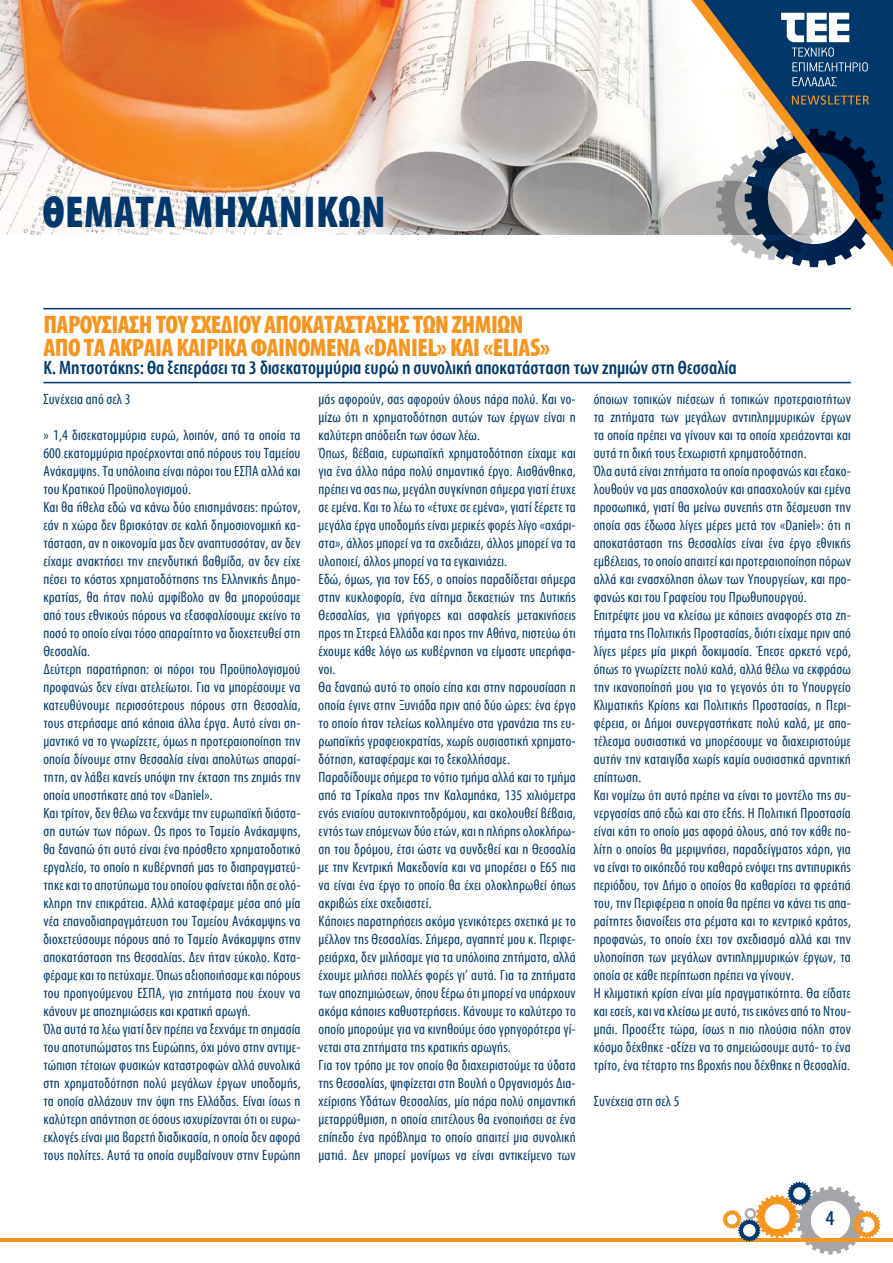
<style>
.page{position:relative;width:893px;height:1263px;background:#fff}
.page>*{position:absolute;margin:0;border:0;box-sizing:border-box;transform-origin:0 0}
.t1{font:700 45px "Myriad Condensed Greek";letter-spacing:.01em;color:#00386c}
.t2{font:700 25.5px/22.5px "Myriad Condensed Greek";letter-spacing:-.02em;color:#f7941e}
.t3{font:500 21px "Myriad Condensed Greek";color:#00386c}
.t4{font:500 19.5px "Myriad Condensed Greek";color:#00386c}
.t5{font:15px/18px "Myriad Condensed Greek";letter-spacing:.01em;color:#00386c}
</style>
<div class="page">
<hr style="left:0;top:1238px;width:893px;height:3px;background:#f7941e">
<svg style="left:723px;top:1182px;width:157px;height:72px"></svg>
<img style="left:0;top:0;width:691px;height:234px">
<svg style="left:691px;top:0;width:202px;height:267px"></svg>
<svg style="left:792px;top:95px;width:77px;height:10px"></svg>
<svg style="left:781px;top:13px;width:87px;height:58px"></svg>
<svg style="left:792px;top:77px;width:45px;height:9px"></svg>
<hr style="left:43px;top:382px;width:808px;height:1px;background:#00386c">
<hr style="left:43px;top:308px;width:808px;height:1px;background:#00386c">
<h1 class="t1" style="left:43px;top:189px;width:345px">ΘΕΜΑΤΑ ΜΗΧΑΝΙΚΩΝ</h1>
<h2 class="t2" style="left:43px;top:314px;width:508px">ΠΑΡΟΥΣΙΑΣΗ ΤΟΥ ΣΧΕΔΙΟΥ ΑΠΟΚΑΤΑΣΤΑΣΗΣ ΤΩΝ ΖΗΜΙΩΝ<br>ΑΠΟ ΤΑ ΑΚΡΑΙΑ ΚΑΙΡΙΚΑ ΦΑΙΝΟΜΕΝΑ «DANIEL» ΚΑΙ «ELIAS»</h2>
<h3 class="t4" style="left:43px;top:357px;width:695px">Κ. Μητσοτάκης: Θα ξεπεράσει τα 3 δισεκατομμύρια ευρώ η συνολική αποκατάσταση των ζημιών στη Θεσσαλία</h3>
<p class="t5" style="left:43px;top:390px;width:89px">Συνέχεια από σελ 3</p>
<p class="t5" style="left:43px;top:426px;width:259px">» 1,4 δισεκατομμύρια ευρώ, λοιπόν, από τα οποία τα 600 εκατομμύρια προέρχονται από πόρους του Ταμείου Ανάκαμψης. Τα υπόλοιπα είναι πόροι του ΕΣΠΑ αλλά και του Κρατικού Προϋπολογισμού.<br>Και θα ήθελα εδώ να κάνω δύο επισημάνσεις: πρώτον, εάν η χώρα δεν βρισκόταν σε καλή δημοσιονομική κα&shy;τάσταση, αν η οικονομία μας δεν αναπτυσσόταν, αν δεν είχαμε ανακτήσει την επενδυτική βαθμίδα, αν δεν είχε πέσει το κόστος χρηματοδότησης της Ελληνικής Δημο&shy;κρατίας, θα ήταν πολύ αμφίβολο αν θα μπορούσαμε από τους εθνικούς πόρους να εξασφαλίσουμε εκείνο το ποσό το οποίο είναι τόσο απαραίτητο να διοχετευθεί στη Θεσσαλία.<br>Δεύτερη παρατήρηση: οι πόροι του Προϋπολογισμού προφανώς δεν είναι ατελείωτοι. Για να μπορέσουμε να κατευθύνουμε περισσότερους πόρους στη Θεσσαλία, τους στερήσαμε από κάποια άλλα έργα. Αυτό είναι ση&shy;μαντικό να το γνωρίζετε, όμως η προτεραιοποίηση την οποία δίνουμε στην Θεσσαλία είναι απολύτως απαραί&shy;τητη, αν λάβει κανείς υπόψη την έκταση της ζημιάς την οποία υποστήκατε από τον «Daniel».<br>Και τρίτον, δεν θέλω να ξεχνάμε την ευρωπαϊκή διάστα&shy;ση αυτών των πόρων. Ως προς το Ταμείο Ανάκαμψης, θα ξαναπώ ότι αυτό είναι ένα πρόσθετο χρηματοδοτικό εργαλείο, το οποίο η κυβέρνησή μας το διαπραγματεύ&shy;τηκε και το αποτύπωμα του οποίου φαίνεται ήδη σε ολό&shy;κληρη την επικράτεια. Αλλά καταφέραμε μέσα από μία νέα επαναδιαπραγμάτευση του Ταμείου Ανάκαμψης να διοχετεύσουμε πόρους από το Ταμείο Ανάκαμψης στην αποκατάσταση της Θεσσαλίας. Δεν ήταν εύκολο. Κατα&shy;φέραμε και το πετύχαμε. Όπως αξιοποιήσαμε και πόρους του προηγούμενου ΕΣΠΑ, για ζητήματα που έχουν να κάνουν με αποζημιώσεις και κρατική αρωγή.<br>Όλα αυτά τα λέω γιατί δεν πρέπει να ξεχνάμε τη σημασία του αποτυπώματος της Ευρώπης, όχι μόνο στην αντιμε&shy;τώπιση τέτοιων φυσικών καταστροφών αλλά συνολικά στη χρηματοδότηση πολύ μεγάλων έργων υποδομής, τα οποία αλλάζουν την όψη της Ελλάδας. Είναι ίσως η καλύτερη απάντηση σε όσους ισχυρίζονται ότι οι ευρω&shy;εκλογές είναι μια βαρετή διαδικασία, η οποία δεν αφορά τους πολίτες. Αυτά τα οποία συμβαίνουν στην Ευρώπη</p>
<p class="t5" style="left:319px;top:390px;width:259px">μάς αφορούν, σας αφορούν όλους πάρα πολύ. Και νο&shy;μίζω ότι η χρηματοδότηση αυτών των έργων είναι η καλύτερη απόδειξη των όσων λέω.<br>Όπως, βέβαια, ευρωπαϊκή χρηματοδότηση είχαμε και για ένα άλλο πάρα πολύ σημαντικό έργο. Αισθάνθηκα, πρέπει να σας πω, μεγάλη συγκίνηση σήμερα γιατί έτυχε σε εμένα. Και το λέω το «έτυχε σε εμένα», γιατί ξέρετε τα μεγάλα έργα υποδομής είναι μερικές φορές λίγο «αχάρι&shy;στα», άλλος μπορεί να τα σχεδιάζει, άλλος μπορεί να τα υλοποιεί, άλλος μπορεί να τα εγκαινιάζει.<br>Εδώ, όμως, για τον Ε65, ο οποίος παραδίδεται σήμερα στην κυκλοφορία, ένα αίτημα δεκαετιών της Δυτικής Θεσσαλίας, για γρήγορες και ασφαλείς μετακινήσεις προς τη Στερεά Ελλάδα και προς την Αθήνα, πιστεύω ότι έχουμε κάθε λόγο ως κυβέρνηση να είμαστε υπερήφα&shy;νοι.<br>Θα ξαναπώ αυτό το οποίο είπα και στην παρουσίαση η οποία έγινε στην Ξυνιάδα πριν από δύο ώρες: ένα έργο το οποίο ήταν τελείως κολλημένο στα γρανάζια της ευ&shy;ρωπαϊκής γραφειοκρατίας, χωρίς ουσιαστική χρηματο&shy;δότηση, καταφέραμε και το ξεκολλήσαμε.<br>Παραδίδουμε σήμερα το νότιο τμήμα αλλά και το τμήμα από τα Τρίκαλα προς την Καλαμπάκα, 135 χιλιόμετρα ενός ενιαίου αυτοκινητοδρόμου, και ακολουθεί βέβαια, εντός των επόμενων δύο ετών, και η πλήρης ολοκλήρω&shy;ση του δρόμου, έτσι ώστε να συνδεθεί και η Θεσσαλία με την Κεντρική Μακεδονία και να μπορέσει ο Ε65 πια να είναι ένα έργο το οποίο θα έχει ολοκληρωθεί όπως ακριβώς είχε σχεδιαστεί.<br>Κάποιες παρατηρήσεις ακόμα γενικότερες σχετικά με το μέλλον της Θεσσαλίας. Σήμερα, αγαπητέ μου κ. Περιφε&shy;ρειάρχα, δεν μιλήσαμε για τα υπόλοιπα ζητήματα, αλλά έχουμε μιλήσει πολλές φορές γι’ αυτά. Για τα ζητήματα των αποζημιώσεων, όπου ξέρω ότι μπορεί να υπάρχουν ακόμα κάποιες καθυστερήσεις. Κάνουμε το καλύτερο το οποίο μπορούμε για να κινηθούμε όσο γρηγορότερα γί&shy;νεται στα ζητήματα της κρατικής αρωγής.<br>Για τον τρόπο με τον οποίο θα διαχειριστούμε τα ύδατα της Θεσσαλίας, ψηφίζεται στη Βουλή ο Οργανισμός Δια&shy;χείρισης Υδάτων Θεσσαλίας, μία πάρα πολύ σημαντική μεταρρύθμιση, η οποία επιτέλους θα ενοποιήσει σε ένα επίπεδο ένα πρόβλημα το οποίο απαιτεί μια συνολική ματιά. Δεν μπορεί μονίμως να είναι αντικείμενο των</p>
<p class="t5" style="left:594px;top:390px;width:259px">όποιων τοπικών πιέσεων ή τοπικών προτεραιοτήτων τα ζητήματα των μεγάλων αντιπλημμυρικών έργων τα οποία πρέπει να γίνουν και τα οποία χρειάζονται και αυτά τη δική τους ξεχωριστή χρηματοδότηση.<br>Όλα αυτά είναι ζητήματα τα οποία προφανώς και εξακο&shy;λουθούν να μας απασχολούν και απασχολούν και εμένα προσωπικά, γιατί θα μείνω συνεπής στη δέσμευση την οποία σας έδωσα λίγες μέρες μετά τον «Daniel»: ότι η αποκατάσταση της Θεσσαλίας είναι ένα έργο εθνικής εμβέλειας, το οποίο απαιτεί και προτεραιοποίηση πόρων αλλά και ενασχόληση όλων των Υπουργείων, και προ&shy;φανώς και του Γραφείου του Πρωθυπουργού.<br>Επιτρέψτε μου να κλείσω με κάποιες αναφορές στα ζη&shy;τήματα της Πολιτικής Προστασίας, διότι είχαμε πριν από λίγες μέρες μία μικρή δοκιμασία. Έπεσε αρκετό νερό, όπως το γνωρίζετε πολύ καλά, αλλά θέλω να εκφράσω την ικανοποίησή μου για το γεγονός ότι το Υπουργείο Κλιματικής Κρίσης και Πολιτικής Προστασίας, η Περι&shy;φέρεια, οι Δήμοι συνεργαστήκατε πολύ καλά, με απο&shy;τέλεσμα ουσιαστικά να μπορέσουμε να διαχειριστούμε αυτήν την καταιγίδα χωρίς καμία ουσιαστικά αρνητική επίπτωση.<br>Και νομίζω ότι αυτό πρέπει να είναι το μοντέλο της συ&shy;νεργασίας από εδώ και στο εξής. Η Πολιτική Προστασία είναι κάτι το οποίο μας αφορά όλους, από τον κάθε πο&shy;λίτη ο οποίος θα μεριμνήσει, παραδείγματος χάρη, για να είναι το οικόπεδό του καθαρό ενόψει της αντιπυρικής περιόδου, τον Δήμο ο οποίος θα καθαρίσει τα φρεάτιά του, την Περιφέρεια η οποία θα πρέπει να κάνει τις απα&shy;ραίτητες διανοίξεις στα ρέματα και το κεντρικό κράτος, προφανώς, το οποίο έχει τον σχεδιασμό αλλά και την υλοποίηση των μεγάλων αντιπλημμυρικών έργων, τα οποία σε κάθε περίπτωση πρέπει να γίνουν.<br>Η κλιματική κρίση είναι μία πραγματικότητα. Θα είδατε και εσείς, και να κλείσω με αυτό, τις εικόνες από το Ντου&shy;μπάι. Προσέξτε τώρα, ίσως η πιο πλούσια πόλη στον κόσμο δέχθηκε -αξίζει να το σημειώσουμε αυτό- το ένα τρίτο, ένα τέταρτο της βροχής που δέχθηκε η Θεσσαλία.</p>
<p class="t5" style="left:594px;top:1092px;width:87px">Συνέχεια στη σελ 5</p>
<h3 class="t3" style="left:826px;top:1208px;width:10px">4</h3>
</div>
